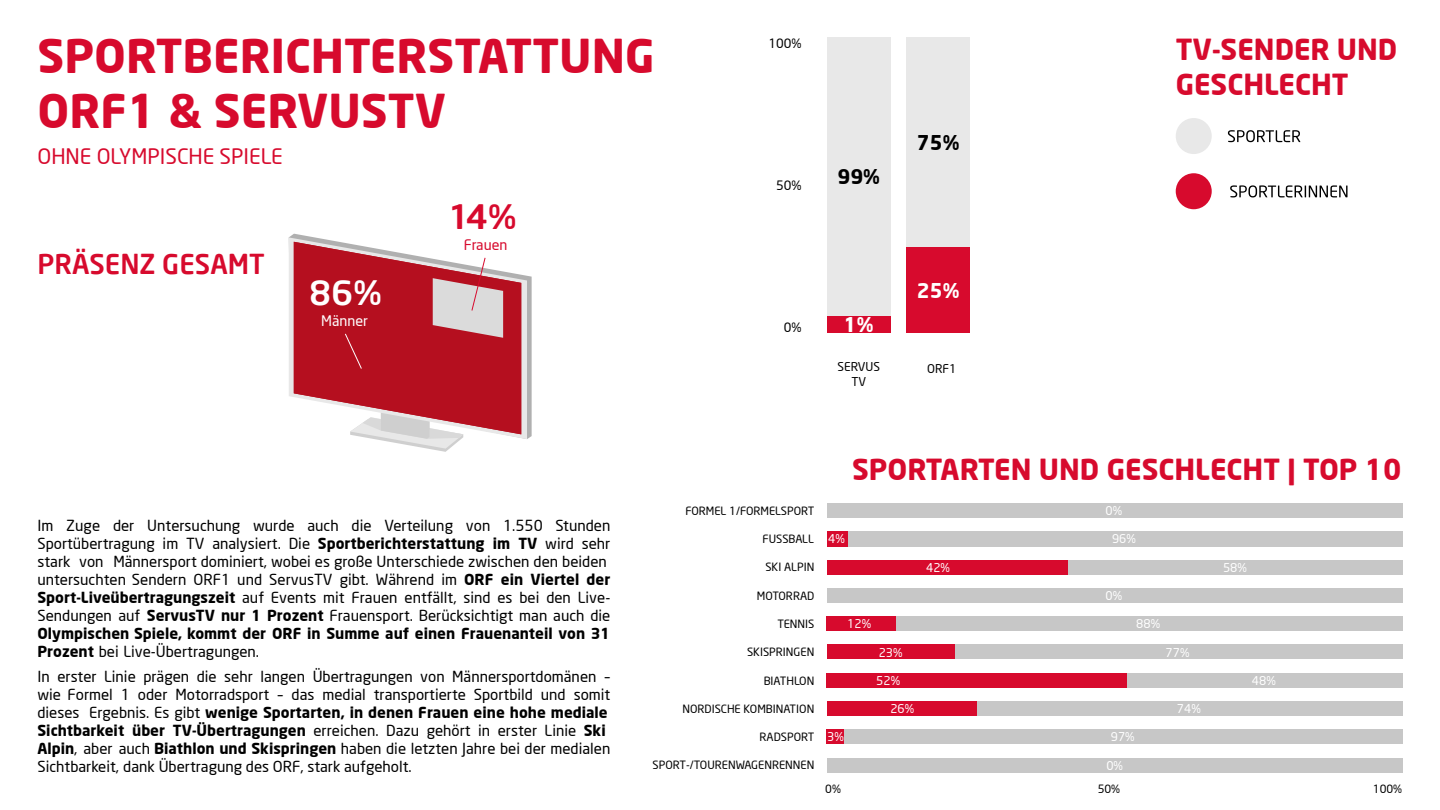
<style>
.page{position:relative;width:1440px;height:810px;background:#fff}
.page>*{position:absolute;margin:0;border:0;box-sizing:border-box;transform-origin:0 0}
.t1{font:700 45.75px/54.9px "Neo Sans";color:#d70a2d}
.t2{font:500 33.08px "Neo Sans";color:#d70a2d;scale:1.06 1}
.t3{font:500 33.08px "Neo Sans";color:#fff;scale:1.06 1}
.t4{font:700 28.5px/34.2px "Neo Sans";color:#d70a2d}
.t5{font:500 27px "Neo Sans";color:#d70a2d}
.t6{font:21px "Neo Sans";color:#d70a2d}
.t7{font:700 19.95px "Neo Sans";color:#000}
.t8{font:700 19.95px "Neo Sans";color:#fff}
.t9{font:15px/17.9px "Neo Sans";color:#000}
.t10{font:14.33px "Neo Sans";color:#d70a2d}
.t11{font:14.33px "Neo Sans";color:#fff}
.t12{font:12.67px "Neo Sans";color:#000}
.t13{font:12px/14.4px "Neo Sans";color:#000;text-align:center}
.t14{font:12px "Neo Sans TR";color:#000}
.t15{font:11.93px "Neo Sans";color:#fff}
.t16{font:11.25px "Neo Sans";color:#000}
.t17{font:11.25px "Neo Sans TR";color:#000}
.s1{font-family:"Neo Sans TR"}
.s2{font-weight:700}
.s3{font-size:11.93px;color:#fff}
.s4{font-family:"Neo Sans"}
</style>
<div class="page">
<div style="left:827px;top:316px;width:64px;height:17px;background:#d70a2d"></div>
<div style="left:827px;top:38px;width:64px;height:278px;background:#e8e8e8"></div>
<div style="left:906px;top:248px;width:64px;height:85px;background:#d70a2d"></div>
<div style="left:906px;top:38px;width:64px;height:210px;background:#e8e8e8"></div>
<svg style="left:289px;top:234px;width:243px;height:205px"></svg>
<svg style="left:289px;top:237px;width:238px;height:202px"></svg>
<svg style="left:294px;top:242px;width:227px;height:210px"></svg>
<div style="left:827px;top:758px;width:576px;height:15px;background:#c7c7c7"></div>
<div style="left:827px;top:588px;width:576px;height:15px;background:#c7c7c7"></div>
<div style="left:827px;top:503px;width:576px;height:15px;background:#c7c7c7"></div>
<div style="left:894px;top:616px;width:508px;height:15px;background:#c7c7c7"></div>
<div style="left:827px;top:616px;width:69px;height:15px;background:#d70a2d"></div>
<div style="left:845px;top:531px;width:558px;height:16px;background:#c7c7c7"></div>
<div style="left:827px;top:531px;width:20px;height:16px;background:#d70a2d"></div>
<div style="left:953px;top:644px;width:450px;height:15px;background:#c7c7c7"></div>
<div style="left:827px;top:644px;width:127px;height:15px;background:#d70a2d"></div>
<div style="left:843px;top:729px;width:560px;height:15px;background:#c7c7c7"></div>
<div style="left:827px;top:729px;width:17px;height:15px;background:#d70a2d"></div>
<div style="left:1125px;top:673px;width:278px;height:15px;background:#c7c7c7"></div>
<div style="left:827px;top:673px;width:300px;height:15px;background:#d70a2d"></div>
<div style="left:975px;top:701px;width:428px;height:15px;background:#c7c7c7"></div>
<div style="left:827px;top:701px;width:150px;height:15px;background:#d70a2d"></div>
<div style="left:1067px;top:560px;width:336px;height:15px;background:#c7c7c7"></div>
<div style="left:827px;top:560px;width:240px;height:15px;background:#d70a2d"></div>
<svg style="left:1230px;top:185px;width:118px;height:12px"></svg>
<svg style="left:1228px;top:130px;width:72px;height:12px"></svg>
<div style="left:1176px;top:118px;width:36px;height:36px;background:#e8e8e8;border-radius:50%"></div>
<div style="left:1176px;top:173px;width:36px;height:36px;background:#d70a2d;border-radius:50%"></div>
<h1 class="t1" style="left:38px;top:27px;width:619px">SPORTBERICHTERSTATTUNG<br>ORF1 &amp; SERVUSTV</h1>
<h3 class="t6" style="left:38px;top:144px;width:247px">OHNE OLYMPISCHE SPIELE</h3>
<h3 class="t5" style="left:38px;top:247px;width:229px">PRÄSENZ GESAMT</h3>
<h2 class="t3" style="left:309px;top:272px;width:70px">86%</h2>
<p class="t11" style="left:321px;top:312px;width:48px">Männer</p>
<h2 class="t2" style="left:448px;top:196px;width:66px">14%</h2>
<p class="t10" style="left:464px;top:236px;width:45px">Frauen</p>
<p class="t12" style="left:768px;top:36px;width:35px">100%</p>
<p class="t12" style="left:776px;top:178px;width:27px">50%</p>
<p class="t12" style="left:784px;top:320px;width:19px">0%</p>
<h3 class="t7" style="left:838px;top:164px;width:44px">99%</h3>
<h3 class="t7" style="left:917px;top:130px;width:44px">75%</h3>
<h3 class="t8" style="left:844px;top:312px;width:31px">1%</h3>
<p class="t13" style="left:838px;top:359px;width:44px">SERVUS<br>TV</p>
<h3 class="t8" style="left:917px;top:278px;width:44px">25%</h3>
<p class="t14" style="left:927px;top:361px;width:31px">ORF1</p>
<h3 class="t4" style="left:1176px;top:32px;width:223px">TV-SENDER UND<br>GESCHLECHT</h3>
<h3 class="t4" style="left:852px;top:451px;width:551px">SPORTARTEN UND GESCHLECHT | TOP 10</h3>
<p class="t16" style="left:685px;top:504px;width:130px">FORMEL 1/FORMELSPORT</p>
<p class="t15" style="left:1106px;top:503px;width:18px">0%</p>
<p class="t9" style="left:37px;top:516px;width:574px">Im Zuge der Untersuchung wurde auch die Verteilung von 1.550 Stun<span class="s1">den </span>Sportübertragung im TV analysiert. Die <span class="s2">Sportberichterstattung im TV</span> wird sehr stark von Männersport dominiert, wobei es große Unterschiede zwischen den beiden untersuchten Sendern ORF1 und ServusTV gibt. Während im <span class="s2">ORF ein Viertel der </span><span class="s2">Sport-Liveübertragungszeit</span> auf Events mit Frauen entfällt, sind es bei den Live-Sendungen auf <span class="s2">ServusTV nur 1 Prozent</span> Frauensport. Berücksichtigt man auch die <span class="s2">Olympischen Spiele, kommt der ORF in Summe auf einen Frauenanteil von 31<br>Prozent</span> bei Live-Übertragungen.</p>
<p class="t9" style="left:37px;top:667px;width:574px">In erster Linie prägen die sehr langen Übertragungen von Männersportdomänen – wie Formel 1 oder Motorradsport – das medial transportierte Sportbild und somit dieses Ergebnis. Es gibt <span class="s2">wenige Sportarten, in denen Frauen eine hohe mediale Sichtbarkeit über TV-Übertragungen</span> erreichen. Dazu gehört in erster Linie <span class="s2">Ski Alpin</span>, aber auch <span class="s2">Biathlon und Skispringen</span> haben die letzten Jahre bei der medialen Sichtbarkeit, dank Übertragung des ORF, stark aufgeholt.</p>
<p class="t16" style="left:763px;top:532px;width:84px">FUSSBALL <span class="s3">4%</span></p>
<p class="t15" style="left:1112px;top:532px;width:25px">96%</p>
<p class="t17" style="left:765px;top:560px;width:51px"><span class="s4">SKI</span> ALPIN</p>
<p class="t15" style="left:1223px;top:560px;width:25px">58%</p>
<p class="t16" style="left:757px;top:589px;width:59px">MOTORRAD</p>
<p class="t16" style="left:777px;top:617px;width:39px">TENNIS</p>
<p class="t16" style="left:747px;top:645px;width:69px">SKISPRINGEN</p>
<p class="t16" style="left:764px;top:674px;width:52px">BIATHLON</p>
<p class="t16" style="left:682px;top:702px;width:134px">NORDISCHE KOMBINATION</p>
<p class="t15" style="left:926px;top:560px;width:25px">42%</p>
<p class="t15" style="left:1106px;top:588px;width:18px">0%</p>
<p class="t15" style="left:847px;top:617px;width:25px">12%</p>
<p class="t15" style="left:1136px;top:617px;width:25px">88%</p>
<p class="t15" style="left:879px;top:645px;width:25px">23%</p>
<p class="t15" style="left:1166px;top:645px;width:25px">77%</p>
<p class="t15" style="left:876px;top:673px;width:25px">52%</p>
<p class="t15" style="left:1252px;top:673px;width:25px">48%</p>
<p class="t15" style="left:890px;top:701px;width:25px">26%</p>
<p class="t15" style="left:1177px;top:701px;width:25px">74%</p>
<p class="t16" style="left:760px;top:730px;width:86px">RADSPORT <span class="s3">3%</span></p>
<p class="t15" style="left:1111px;top:730px;width:25px">97%</p>
<p class="t16" style="left:653px;top:758px;width:163px">SPORT-/TOURENWAGENRENNEN</p>
<p class="t15" style="left:1106px;top:758px;width:18px">0%</p>
<p class="t16" style="left:825px;top:782px;width:17px">0%</p>
<p class="t16" style="left:1098px;top:782px;width:24px">50%</p>
<p class="t16" style="left:1373px;top:782px;width:31px">100%</p>
</div>
